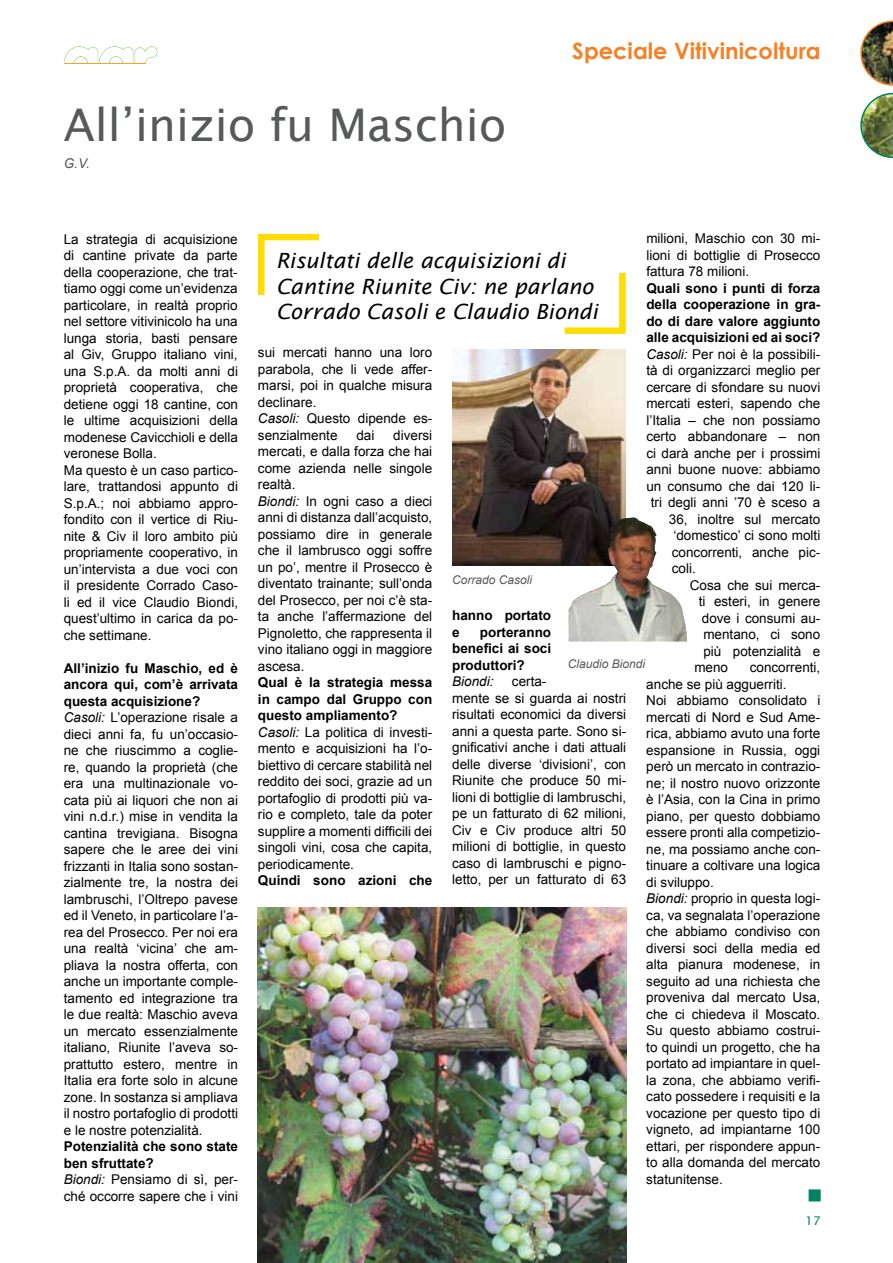
<style>
.page{position:relative;width:893px;height:1263px;background:#fff}
.page>*{position:absolute;margin:0;border:0;box-sizing:border-box;transform-origin:0 0}
.t1{font:45px "Lucida Sans";color:#58595b}
.t2{font:700 22.5px "Century Gothic";color:#f58025}
.t3{font:italic 21px/25.5px "Lucida Sans";color:#000}
.t4{font:13.5px/16.5px "Arial";color:#000}
.t5{font:700 13.5px/16.5px "Arial";color:#000}
.t6{font:italic 13.5px "Arial";color:#000}
.t7{font:italic 13.5px "Arial";color:#58595b}
.t8{font:italic 12px "Arial";color:#58595b}
.t9{font:12px "Lucida Sans";color:#008265}
.s1{font-weight:700}
.s2{font-style:italic}
</style>
<div class="page">
<svg style="left:64px;top:46px;width:93px;height:17px"></svg>
<hr style="left:64px;top:63px;width:81px;height:1px;background:#faa61a">
<img style="left:860px;top:21px;width:33px;height:65px">
<svg style="left:860px;top:93px;width:33px;height:65px"></svg>
<svg style="left:258px;top:234px;width:61px;height:61px"></svg>
<svg style="left:565px;top:273px;width:61px;height:61px"></svg>
<img style="left:452px;top:350px;width:174px;height:215px">
<img style="left:568px;top:517px;width:119px;height:124px">
<img style="left:258px;top:907px;width:368px;height:356px">
<h1 class="t1" style="left:64px;top:99px;width:444px">All’inizio fu Maschio</h1>
<p class="t7" style="left:64px;top:155px;width:28px">G.V.</p>
<h2 class="t2" style="left:572px;top:34px;width:250px">Speciale Vitivinicoltura</h2>
<p class="t4" style="left:64px;top:231px;width:176px">La strategia di acquisizione di cantine private da parte della cooperazione, che trat&shy;tiamo oggi come un’evidenza particolare, in realtà proprio nel settore vitivinicolo ha una lunga storia, basti pensare al Giv, Gruppo italiano vini, una S.p.A. da molti anni di proprietà cooperativa, che detiene oggi 18 cantine, con le ultime acquisizioni della modenese Cavicchioli e della veronese Bolla.<br>Ma questo è un caso partico&shy;lare, trattandosi appunto di<br>S.p.A.; noi abbiamo appro&shy;fondito con il vertice di Riu&shy;nite &amp; Civ il loro ambito più propriamente cooperativo, in un’intervista a due voci con il presidente Corrado Caso&shy;li ed il vice Claudio Biondi, quest’ultimo in carica da po&shy;che settimane.</p>
<p class="t4" style="left:64px;top:660px;width:176px"><span class="s1">All’inizio fu Maschio, ed è ancora qui, com’è arrivata questa acquisizione?<br></span><span class="s2">Casoli:</span> L’operazione risale a dieci anni fa, fu un’occasio&shy;ne che riuscimmo a coglie&shy;re, quando la proprietà (che era una multinazionale vo&shy;cata più ai liquori che non ai vini n.d.r.) mise in vendita la cantina trevigiana. Bisogna sapere che le aree dei vini frizzanti in Italia sono sostan&shy;zialmente tre, la nostra dei lambruschi, l’Oltrepo pavese ed il Veneto, in particolare l’a&shy;rea del Prosecco. Per noi era una realtà ‘vicina’ che am&shy;pliava la nostra offerta, con anche un importante comple&shy;tamento ed integrazione tra le due realtà: Maschio aveva un mercato essenzialmente italiano, Riunite l’aveva so&shy;prattutto estero, mentre in<br>Italia era forte solo in alcune zone. In sostanza si ampliava il nostro portafoglio di prodotti e le nostre potenzialità.</p>
<p class="t4" style="left:64px;top:1138px;width:176px"><span class="s1">Potenzialità che sono state ben sfruttate?<br></span><span class="s2">Biondi:</span> Pensiamo di sì, per&shy;ché occorre sapere che i vini</p>
<p class="t4" style="left:646px;top:231px;width:175px;text-align:justify">milioni, Maschio con 30 mi&shy;lioni di bottiglie di Prosecco fattura 78 milioni.</p>
<p class="t5" style="left:646px;top:280px;width:176px">Quali sono i punti di forza</p>
<p class="t5" style="left:646px;top:297px;width:176px">della cooperazione in gra-</p>
<p class="t5" style="left:646px;top:313px;width:176px">do di dare valore aggiunto</p>
<p class="t5" style="left:646px;top:330px;width:175px">alle acquisizioni ed ai soci?</p>
<p class="t4" style="left:646px;top:346px;width:176px"><span class="s2">Casoli:</span> Per noi è la possibili-</p>
<p class="t4" style="left:646px;top:363px;width:176px">tà di organizzarci meglio per</p>
<p class="t4" style="left:646px;top:379px;width:176px">cercare di sfondare su nuovi</p>
<p class="t4" style="left:646px;top:395px;width:176px">mercati esteri, sapendo che</p>
<p class="t4" style="left:646px;top:412px;width:175px">l’Italia – che non possiamo</p>
<p class="t4" style="left:646px;top:428px;width:175px">certo abbandonare – non</p>
<p class="t4" style="left:646px;top:445px;width:175px">ci darà anche per i prossimi</p>
<p class="t4" style="left:646px;top:461px;width:175px">anni buone nuove: abbiamo</p>
<p class="t4" style="left:646px;top:478px;width:176px">un consumo che dai 120 li-</p>
<p class="t4" style="left:651px;top:494px;width:171px">tri degli anni ’70 è sceso a</p>
<p class="t4" style="left:669px;top:511px;width:153px">36, inoltre sul mercato</p>
<p class="t4" style="left:673px;top:527px;width:148px">‘domestico’ ci sono molti</p>
<p class="t4" style="left:672px;top:544px;width:150px">concorrenti, anche pic-</p>
<p class="t4" style="left:672px;top:560px;width:26px">coli.</p>
<p class="t4" style="left:690px;top:577px;width:132px">Cosa che sui merca-</p>
<p class="t4" style="left:699px;top:593px;width:123px">ti esteri, in genere</p>
<p class="t4" style="left:702px;top:610px;width:120px">dove i consumi au-</p>
<p class="t4" style="left:703px;top:626px;width:118px">mentano, ci sono</p>
<p class="t4" style="left:703px;top:643px;width:118px">più potenzialità e</p>
<p class="t4" style="left:694px;top:659px;width:35px">meno</p>
<h3 class="t3" style="left:276px;top:248px;width:323px">Risultati delle acquisizioni di<br>Cantine Riunite Civ: ne parlano<br>Corrado Casoli e Claudio Biondi</h3>
<p class="t4" style="left:258px;top:344px;width:176px">sui mercati hanno una loro parabola, che li vede affer&shy;marsi, poi in qualche misura declinare.<br><span class="s2">Casoli:</span> Questo dipende es&shy;senzialmente</p>
<p class="t4" style="left:258px;top:427px;width:176px;text-indent:135px">diversi mercati, e dalla forza che hai come azienda nelle singole realtà.<br><span class="s2">Biondi:</span> In ogni caso a dieci anni di distanza dall’acquisto, possiamo dire in generale che il lambrusco oggi soffre un po’, mentre il Prosecco è diventato trainante; sull’onda del Prosecco, per noi c’è sta&shy;ta anche l’affermazione del<br>Pignoletto, che rappresenta il vino italiano oggi in maggiore ascesa.</p>
<p class="t4" style="left:258px;top:674px;width:176px"><span class="s1">Qual è la strategia messa in campo dal Gruppo con questo ampliamento?<br></span><span class="s2">Casoli:</span> La politica di investi&shy;mento e acquisizioni ha l’o&shy;biettivo di cercare stabilità nel reddito dei soci, grazie ad un portafoglio di prodotti più va&shy;rio e completo, tale da poter supplire a momenti difficili dei singoli vini, cosa che capita, periodicamente.</p>
<p class="t5" style="left:258px;top:873px;width:176px">Quindi sono azioni che</p>
<p class="t4" style="left:356px;top:427px;width:20px">dai</p>
<p class="t8" style="left:452px;top:571px;width:82px">Corrado Casoli</p>
<p class="t5" style="left:452px;top:608px;width:100px">hanno portato e</p>
<p class="t5" style="left:452px;top:624px;width:101px;text-align:justify;text-indent:28px">porteranno benefici ai soci produttori?</p>
<p class="t6" style="left:452px;top:673px;width:43px">Biondi:</p>
<p class="t8" style="left:568px;top:656px;width:79px">Claudio Biondi</p>
<p class="t4" style="left:646px;top:659px;width:176px;text-indent:103px">concorrenti, anche se più agguerriti.<br>Noi abbiamo consolidato i mercati di Nord e Sud Ame&shy;rica, abbiamo avuto una forte espansione in Russia, oggi però un mercato in contrazio&shy;ne; il nostro nuovo orizzonte è l’Asia, con la Cina in primo piano, per questo dobbiamo essere pronti alla competizio&shy;ne, ma possiamo anche con&shy;tinuare a coltivare una logica di sviluppo.<br><span class="s2">Biondi:</span> proprio in questa logi&shy;ca, va segnalata l’operazione che abbiamo condiviso con diversi soci della media ed alta pianura modenese, in seguito ad una richiesta che proveniva dal mercato Usa, che ci chiedeva il Moscato.<br>Su questo abbiamo costrui&shy;to quindi un progetto, che ha portato ad impiantare in quel&shy;la zona, che abbiamo verifi&shy;cato possedere i requisiti e la vocazione per questo tipo di vigneto, ad impiantarne 100 ettari, per rispondere appun&shy;to alla domanda del mercato statunitense.</p>
<p class="t4" style="left:452px;top:673px;width:176px;text-indent:60px">certa-<br>mente se si guarda ai nostri risultati economici da diversi anni a questa parte. Sono si&shy;gnificativi anche i dati attuali delle diverse ‘divisioni’, con<br>Riunite che produce 50 mi&shy;lioni di bottiglie di lambruschi, pe un fatturato di 62 milioni,<br>Civ e Civ produce altri 50 milioni di bottiglie, in questo caso di lambruschi e pigno&shy;letto, per un fatturato di 63</p>
<p class="t9" style="left:805px;top:1213px;width:17px">17</p>
</div>
